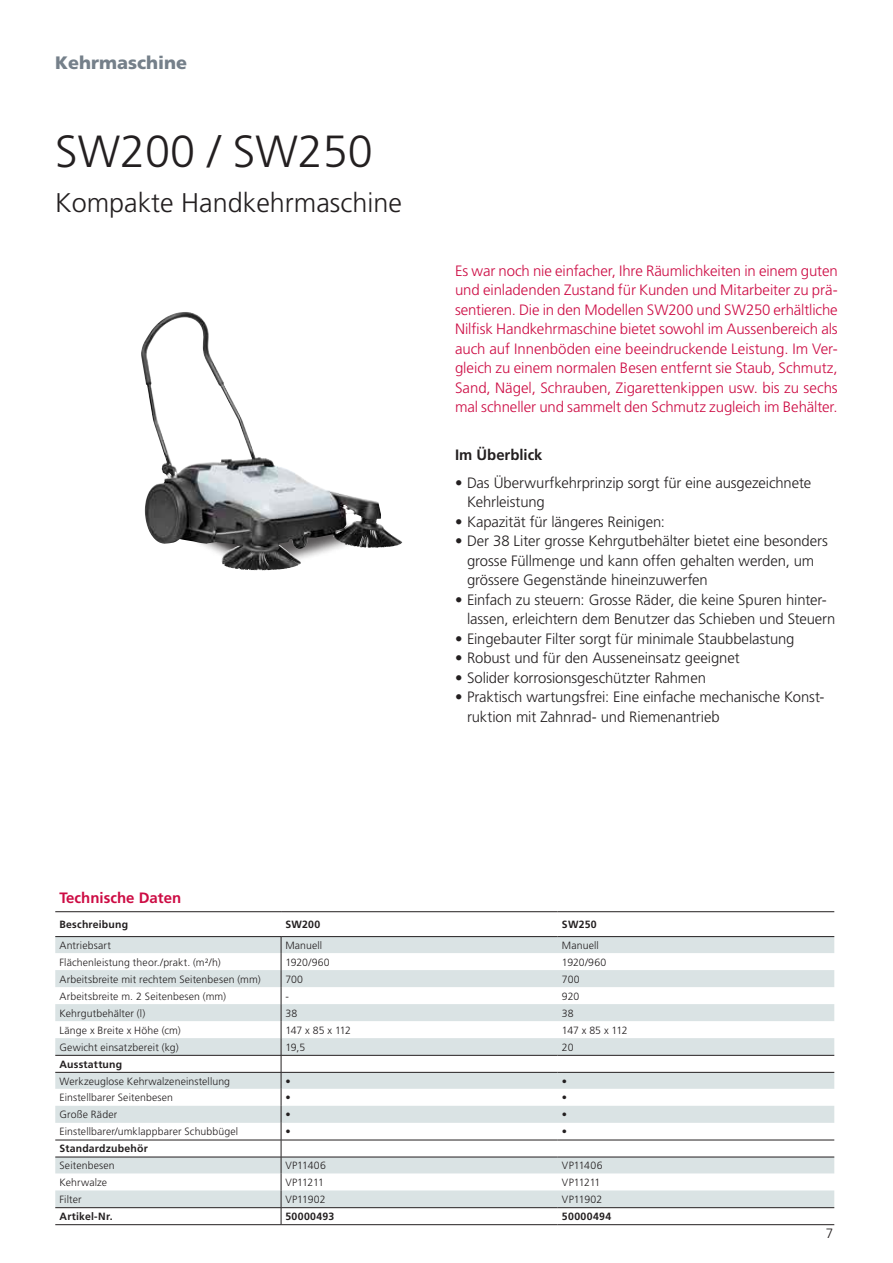
<style>
.page{position:relative;width:893px;height:1263px;background:#fff}
.page>*{position:absolute;margin:0;border:0;box-sizing:border-box;transform-origin:0 0}
.t1{font:300 45px "Frutiger LT Std";color:#231f20}
.t2{font:300 27px "Frutiger LT Std";color:#231f20}
.t3{font:900 18px "Frutiger LT Std";color:#75808a}
.t4{font:300 15px/19.5px "Frutiger LT Std";letter-spacing:-.005em;color:#231f20}
.t5{font:300 15px/19.5px "Frutiger LT Std";letter-spacing:-.005em;color:#cd0c44;text-align:justify}
.t6{font:700 15px "Frutiger LT Std";color:#cd0c44}
.t7{font:700 15px "Frutiger LT Std";color:#231f20}
.t8{font:300 13.5px "Frutiger LT Std";color:#231f20}
.t9{font:300 10.5px "Frutiger LT Std";letter-spacing:.01em;color:#231f20}
.t10{font:700 10.5px "Frutiger LT Std";letter-spacing:.02em;color:#231f20}
.t11{font:700 10.5px "Frutiger LT Std";letter-spacing:.04em;color:#231f20}
.t12{font:300 10.5px "Frutiger LT Std";letter-spacing:-.04em;color:#231f20}
</style>
<div class="page">
<div style="left:179px;top:503px;width:188px;height:66px;background:#231f20;opacity:.75"></div>
<svg style="left:184px;top:509px;width:177px;height:53px"></svg>
<hr style="left:55px;top:911px;width:226px;height:1px;background:#231f20">
<hr style="left:281px;top:911px;width:277px;height:1px;background:#231f20">
<hr style="left:558px;top:911px;width:276px;height:1px;background:#231f20">
<hr style="left:55px;top:936px;width:226px;height:1px;background:#231f20">
<hr style="left:281px;top:936px;width:277px;height:1px;background:#231f20">
<hr style="left:558px;top:936px;width:276px;height:1px;background:#231f20">
<svg style="left:55px;top:937px;width:779px;height:288px"></svg>
<hr style="left:558px;top:1207px;width:276px;height:1px;background:#231f20">
<hr style="left:281px;top:1224px;width:277px;height:1px;background:#231f20">
<hr style="left:558px;top:1224px;width:276px;height:1px;background:#231f20">
<img style="left:141px;top:312px;width:99px;height:240px">
<p class="t3" style="left:55px;top:52px;width:134px">Kehrmaschine</p>
<h1 class="t1" style="left:55px;top:126px;width:319px">SW200 / SW250</h1>
<h2 class="t2" style="left:55px;top:188px;width:348px">Kompakte Handkehrmaschine</h2>
<p class="t5" style="left:455px;top:261px;width:384px">Es war noch nie einfacher, Ihre Räumlichkeiten in einem guten und einladenden Zustand für Kunden und Mitarbeiter zu prä&shy;sentieren. Die in den Modellen SW200 und SW250 erhältliche Nilfisk Handkehrmaschine bietet sowohl im Aussenbereich als auch auf Innenböden eine beeindruckende Leistung. Im Ver&shy;gleich zu einem normalen Besen entfernt sie Staub, Schmutz, Sand, Nägel, Schrauben, Zigarettenkippen usw. bis zu sechs mal schneller und sammelt den Schmutz zugleich im Behälter.</p>
<p class="t7" style="left:455px;top:446px;width:89px">Im Überblick</p>
<p class="t4" style="left:467px;top:473px;width:346px;text-indent:-12px">• Das Überwurfkehrprinzip sorgt für eine ausgezeichnete<br>Kehrleistung</p>
<p class="t4" style="left:455px;top:512px;width:211px">• Kapazität für längeres Reinigen:</p>
<p class="t4" style="left:467px;top:532px;width:362px;text-indent:-12px">• Der 38 Liter grosse Kehrgutbehälter bietet eine besonders grosse Füllmenge und kann offen gehalten werden, um grössere Gegenstände hineinzuwerfen</p>
<p class="t4" style="left:467px;top:590px;width:370px;text-indent:-12px">• Einfach zu steuern: Grosse Räder, die keine Spuren hinter&shy;lassen, erleichtern dem Benutzer das Schieben und Steuern</p>
<p class="t4" style="left:455px;top:629px;width:341px">• Eingebauter Filter sorgt für minimale Staubbelastung</p>
<p class="t4" style="left:455px;top:649px;width:286px">• Robust und für den Ausseneinsatz geeignet</p>
<p class="t4" style="left:455px;top:668px;width:252px">• Solider korrosionsgeschützter Rahmen</p>
<p class="t4" style="left:467px;top:688px;width:359px;text-indent:-12px">• Praktisch wartungsfrei: Eine einfache mechanische Konst&shy;ruktion mit Zahnrad- und Riemenantrieb</p>
<p class="t6" style="left:60px;top:889px;width:123px">Technische Daten</p>
<p class="t10" style="left:60px;top:918px;width:70px">Beschreibung</p>
<p class="t10" style="left:285px;top:918px;width:37px">SW200</p>
<p class="t10" style="left:562px;top:918px;width:36px">SW250</p>
<p class="t9" style="left:60px;top:939px;width:53px">Antriebsart</p>
<p class="t9" style="left:285px;top:939px;width:38px">Manuell</p>
<p class="t9" style="left:562px;top:939px;width:38px">Manuell</p>
<p class="t9" style="left:60px;top:956px;width:163px">Flächenleistung theor./prakt. (m²/h)</p>
<p class="t9" style="left:285px;top:956px;width:46px">1920/960</p>
<p class="t9" style="left:562px;top:956px;width:46px">1920/960</p>
<p class="t9" style="left:60px;top:973px;width:203px">Arbeitsbreite mit rechtem Seitenbesen (mm)</p>
<p class="t9" style="left:285px;top:973px;width:19px">700</p>
<p class="t9" style="left:562px;top:973px;width:19px">700</p>
<p class="t9" style="left:60px;top:990px;width:168px">Arbeitsbreite m. 2 Seitenbesen (mm)</p>
<p class="t9" style="left:285px;top:990px;width:5px">-</p>
<p class="t9" style="left:562px;top:990px;width:19px">920</p>
<p class="t9" style="left:60px;top:1007px;width:87px">Kehrgutbehälter (l)</p>
<p class="t9" style="left:285px;top:1007px;width:13px">38</p>
<p class="t9" style="left:562px;top:1007px;width:13px">38</p>
<p class="t9" style="left:60px;top:1024px;width:123px">Länge x Breite x Höhe (cm)</p>
<p class="t9" style="left:285px;top:1024px;width:67px">147 x 85 x 112</p>
<p class="t9" style="left:562px;top:1024px;width:67px">147 x 85 x 112</p>
<p class="t9" style="left:60px;top:1041px;width:121px">Gewicht einsatzbereit (kg)</p>
<p class="t9" style="left:285px;top:1041px;width:21px">19,5</p>
<p class="t9" style="left:562px;top:1041px;width:13px">20</p>
<p class="t10" style="left:60px;top:1058px;width:64px">Ausstattung</p>
<p class="t9" style="left:60px;top:1075px;width:172px">Werkzeuglose Kehrwalzeneinstellung</p>
<p class="t9" style="left:285px;top:1075px;width:7px">•</p>
<p class="t9" style="left:562px;top:1075px;width:7px">•</p>
<p class="t9" style="left:60px;top:1092px;width:115px">Einstellbarer Seitenbesen</p>
<p class="t9" style="left:285px;top:1092px;width:7px">•</p>
<p class="t9" style="left:562px;top:1092px;width:7px">•</p>
<p class="t9" style="left:60px;top:1109px;width:59px">Große Räder</p>
<p class="t9" style="left:285px;top:1109px;width:7px">•</p>
<p class="t9" style="left:562px;top:1109px;width:7px">•</p>
<p class="t9" style="left:60px;top:1126px;width:180px">Einstellbarer/umklappbarer Schubbügel</p>
<p class="t9" style="left:285px;top:1126px;width:7px">•</p>
<p class="t9" style="left:562px;top:1126px;width:7px">•</p>
<p class="t10" style="left:60px;top:1142px;width:90px">Standardzubehör</p>
<p class="t9" style="left:60px;top:1160px;width:57px">Seitenbesen</p>
<p class="t9" style="left:285px;top:1160px;width:42px">VP11406</p>
<p class="t9" style="left:562px;top:1160px;width:42px">VP11406</p>
<p class="t9" style="left:60px;top:1176px;width:49px">Kehrwalze</p>
<p class="t12" style="left:285px;top:1176px;width:40px">VP11211</p>
<p class="t12" style="left:562px;top:1176px;width:40px">VP11211</p>
<p class="t9" style="left:60px;top:1193px;width:24px">Filter</p>
<p class="t9" style="left:285px;top:1193px;width:42px">VP11902</p>
<p class="t9" style="left:562px;top:1193px;width:42px">VP11902</p>
<p class="t10" style="left:60px;top:1210px;width:55px">Artikel-Nr.</p>
<p class="t11" style="left:285px;top:1210px;width:51px">50000493</p>
<p class="t11" style="left:562px;top:1210px;width:51px">50000494</p>
<p class="t8" style="left:826px;top:1225px;width:9px">7</p>
</div>
